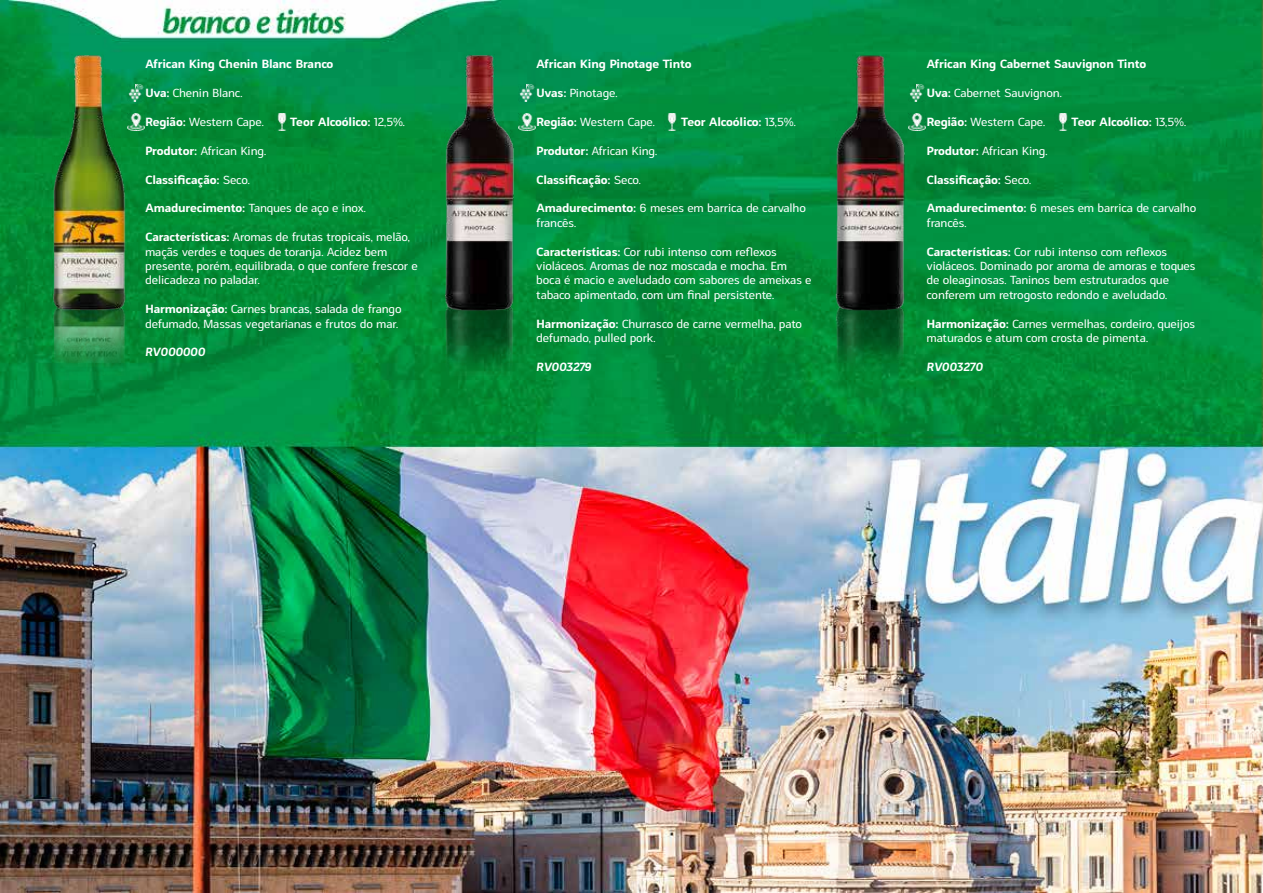
<style>
.page{position:relative;width:1263px;height:893px;background:#fff}
.page>*{position:absolute;margin:0;border:0;box-sizing:border-box;transform-origin:0 0}
.t1{font:12px/14.4px "Sadi Sans";letter-spacing:-.075em;color:#fff}
.t2{font:700 12px "Sadi Sans";letter-spacing:-.08em;color:#fff}
.t3{font:italic 700 12px "Sadi Sans";letter-spacing:-.1em;color:#fff}
.s1{font-weight:700}
.s2{font-weight:400}
</style>
<div class="page">
<img style="left:0;top:0;width:1263px;height:893px">
<img style="left:31px;top:54px;width:136px;height:322px">
<img style="left:128px;top:85px;width:17px;height:17px">
<img style="left:128px;top:114px;width:17px;height:17px">
<img style="left:273px;top:114px;width:17px;height:17px">
<img style="left:421px;top:54px;width:136px;height:322px">
<img style="left:519px;top:85px;width:17px;height:17px">
<img style="left:519px;top:114px;width:17px;height:17px">
<img style="left:663px;top:114px;width:17px;height:17px">
<img style="left:811px;top:54px;width:137px;height:322px">
<img style="left:908px;top:85px;width:17px;height:17px">
<img style="left:908px;top:114px;width:17px;height:17px">
<img style="left:1054px;top:114px;width:17px;height:17px">
<p class="t2" style="left:145px;top:54px;width:190px">African King Chenin Blanc Branco</p>
<p class="t1" style="left:145px;top:85px;width:100px"><span class="s1">Uva:</span> Chenin Blanc.</p>
<p class="t1" style="left:145px;top:114px;width:121px"><span class="s1">Região:</span> Western Cape.</p>
<p class="t2" style="left:290px;top:112px;width:117px">Teor Alcoólico: <span class="s2">12,5%.</span></p>
<p class="t1" style="left:145px;top:143px;width:123px"><span class="s1">Produtor:</span> African King.</p>
<p class="t2" style="left:145px;top:169px;width:107px">Classificação: <span class="s2">Seco.</span></p>
<p class="t1" style="left:145px;top:201px;width:223px"><span class="s1">Amadurecimento:</span> Tanques de aço e inox.</p>
<p class="t1" style="left:145px;top:229px;width:275px"><span class="s1">Características:</span> Aromas de frutas tropicais, melão, maçãs verdes e toques de toranja. Acidez bem presente, porém, equilibrada, o que confere frescor e delicadeza no paladar.</p>
<p class="t1" style="left:145px;top:301px;width:259px"><span class="s1">Harmonização:</span> Carnes brancas, salada de frango defumado, Massas vegetarianas e frutos do mar.</p>
<p class="t3" style="left:145px;top:342px;width:63px">RV000000</p>
<p class="t2" style="left:536px;top:54px;width:158px">African King Pinotage Tinto</p>
<p class="t1" style="left:536px;top:85px;width:83px"><span class="s1">Uvas:</span> Pinotage.</p>
<p class="t1" style="left:536px;top:114px;width:121px"><span class="s1">Região:</span> Western Cape.</p>
<p class="t2" style="left:681px;top:112px;width:117px">Teor Alcoólico: <span class="s2">13,5%.</span></p>
<p class="t1" style="left:536px;top:143px;width:123px"><span class="s1">Produtor:</span> African King.</p>
<p class="t2" style="left:536px;top:169px;width:107px">Classificação: <span class="s2">Seco.</span></p>
<p class="t1" style="left:536px;top:201px;width:272px"><span class="s1">Amadurecimento:</span> 6 meses em barrica de carvalho francês.</p>
<p class="t1" style="left:536px;top:244px;width:278px"><span class="s1">Características:</span> Cor rubi intenso com reflexos violáceos. Aromas de noz moscada e mocha. Em boca é macio e aveludado com sabores de ameixas e tabaco apimentado, com um final persistente.</p>
<p class="t1" style="left:536px;top:316px;width:268px"><span class="s1">Harmonização:</span> Churrasco de carne vermelha, pato defumado, pulled pork.</p>
<p class="t3" style="left:536px;top:356px;width:58px">RV003279</p>
<p class="t2" style="left:926px;top:54px;width:222px">African King Cabernet Sauvignon Tinto</p>
<p class="t1" style="left:926px;top:85px;width:137px"><span class="s1">Uva:</span> Cabernet Sauvignon.</p>
<p class="t1" style="left:926px;top:114px;width:121px"><span class="s1">Região:</span> Western Cape.</p>
<p class="t2" style="left:1071px;top:112px;width:117px">Teor Alcoólico: <span class="s2">13,5%.</span></p>
<p class="t1" style="left:926px;top:143px;width:123px"><span class="s1">Produtor:</span> African King.</p>
<p class="t2" style="left:926px;top:169px;width:107px">Classificação: <span class="s2">Seco.</span></p>
<p class="t1" style="left:926px;top:201px;width:272px"><span class="s1">Amadurecimento:</span> 6 meses em barrica de carvalho francês.</p>
<p class="t1" style="left:926px;top:244px;width:271px"><span class="s1">Características:</span> Cor rubi intenso com reflexos violáceos. Dominado por aroma de amoras e toques de oleaginosas. Taninos bem estruturados que conferem um retrogosto redondo e aveludado.</p>
<p class="t1" style="left:926px;top:316px;width:271px"><span class="s1">Harmonização:</span> Carnes vermelhas, cordeiro, queijos maturados e atum com crosta de pimenta.</p>
<p class="t3" style="left:926px;top:356px;width:59px">RV003270</p>
</div>
